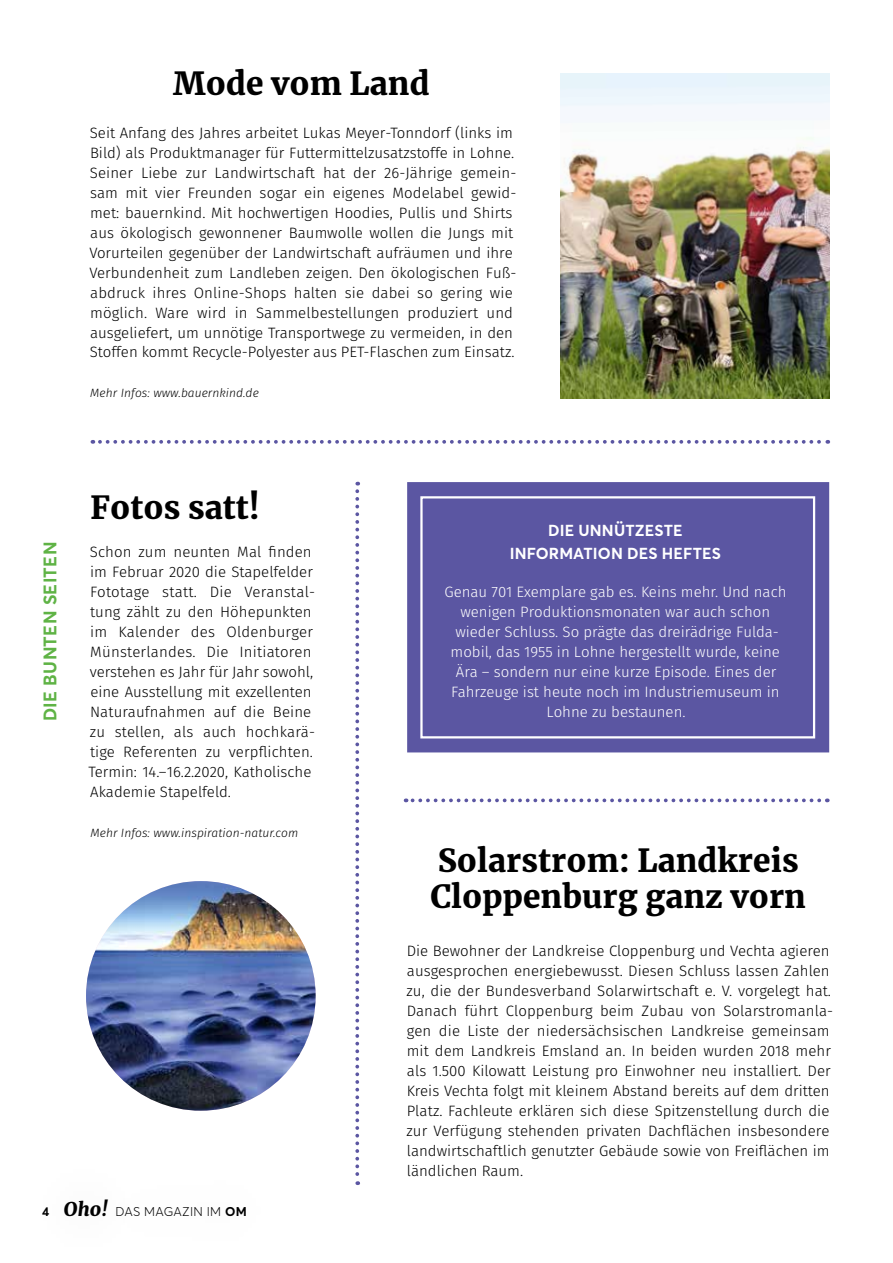
<style>
.page{position:relative;width:893px;height:1263px;background:#fff}
.page>*{position:absolute;margin:0;border:0;box-sizing:border-box;transform-origin:0 0}
.t1{font:900 31.5px/36px "Merriweather";letter-spacing:.005em;color:#000}
.t2{font:700 18px "Averta";letter-spacing:.02em;color:#5fb345}
.t3{font:700 15.75px/22.5px "Averta";letter-spacing:.01em;color:#fff;text-align:center}
.t4{font:300 15px/20px "Fira Sans";letter-spacing:.005em;color:#000}
.t5{font:300 15px/20px "Fira Sans";color:#fff;text-align:center}
.t6{font:300 12.6px "Averta";letter-spacing:.015em;color:#000}
.t7{font:italic 300 12px "Fira Sans";letter-spacing:.005em;color:#000}
.s1{font-weight:700}
.s2{font-family:"Merriweather";font-weight:900;font-style:italic;font-size:19.2px}
</style>
<div class="page">
<img style="left:561px;top:73px;width:268px;height:325px">
<svg style="left:100px;top:440px;width:728px;height:4px"></svg>
<svg style="left:355px;top:491px;width:4px;height:694px"></svg>
<svg style="left:406px;top:798px;width:413px;height:4px"></svg>
<div style="left:407px;top:482px;width:422px;height:270px;background:#5b56a2"></div>
<div style="left:419px;top:495px;width:397px;height:245px;background:#5b56a2"></div>
<img style="left:86px;top:881px;width:230px;height:230px;border-radius:115px">
<h1 class="t1" style="left:173px;top:65px;width:258px">Mode vom Land</h1>
<p class="t4" style="left:89px;top:123px;width:429px">Seit Anfang des Jahres arbeitet Lukas Meyer-Tonndorf (links im Bild) als Produktmanager für Futtermittelzusatzstoffe in Lohne.<br>Seiner Liebe zur Landwirtschaft hat der 26-Jährige gemein&shy;sam mit vier Freunden sogar ein eigenes Modelabel gewid&shy;met: bauernkind. Mit hochwertigen Hoodies, Pullis und Shirts aus ökologisch gewonnener Baumwolle wollen die Jungs mit Vorurteilen gegenüber der Landwirtschaft aufräumen und ihre Verbundenheit zum Landleben zeigen. Den ökologischen Fuß&shy;abdruck ihres Online-Shops halten sie dabei so gering wie möglich. Ware wird in Sammelbestellungen produziert und ausgeliefert, um unnötige Transportwege zu vermeiden, in den Stoffen kommt Recycle-Polyester aus PET-Flaschen zum Einsatz.</p>
<p class="t7" style="left:90px;top:385px;width:170px">Mehr Infos: www.bauernkind.de</p>
<p class="t2" style="left:39px;top:721px;width:181px;rotate:-90deg">DIE BUNTEN SEITEN</p>
<h1 class="t1" style="left:91px;top:489px;width:171px">Fotos satt!</h1>
<p class="t4" style="left:88px;top:542px;width:228px">Schon zum neunten Mal finden im Februar 2020 die Stapelfelder<br>Fototage statt. Die Veranstal&shy;tung zählt zu den Höhepunkten im Kalender des Oldenburger<br>Münsterlandes. Die Initiatoren verstehen es Jahr für Jahr sowohl, eine Ausstellung mit exzellenten<br>Naturaufnahmen auf die Beine zu stellen, als auch hochkarä&shy;tige Referenten zu verpflichten.<br>Termin: 14.–16.2.2020, Katholische<br>Akademie Stapelfeld.</p>
<p class="t7" style="left:90px;top:824px;width:209px">Mehr Infos: www.inspiration-natur.com</p>
<p class="t6" style="left:42px;top:1204px;width:206px"><span class="s1">4</span> <span class="s2">Oho!</span> DAS MAGAZIN IM <span class="s1">OM</span></p>
<p class="t3" style="left:510px;top:519px;width:213px">DIE UNNÜTZESTE<br>INFORMATION DES HEFTES</p>
<p class="t5" style="left:444px;top:582px;width:343px">Genau 701 Exemplare gab es. Keins mehr. Und nach wenigen Produktionsmonaten war auch schon wieder Schluss. So prägte das dreirädrige Fulda&shy;mobil, das 1955 in Lohne hergestellt wurde, keine Ära – sondern nur eine kurze Episode. Eines der Fahrzeuge ist heute noch im Industriemuseum in Lohne zu bestaunen.</p>
<h1 class="t1" style="left:430px;top:842px;width:377px">Solarstrom: Landkreis<br>Cloppenburg ganz vorn</h1>
<p class="t4" style="left:407px;top:941px;width:428px">Die Bewohner der Landkreise Cloppenburg und Vechta agieren ausgesprochen energiebewusst. Diesen Schluss lassen Zahlen zu, die der Bundesverband Solarwirtschaft e. V. vorgelegt hat.<br>Danach führt Cloppenburg beim Zubau von Solarstromanla&shy;gen die Liste der niedersächsischen Landkreise gemeinsam mit dem Landkreis Emsland an. In beiden wurden 2018 mehr als 1.500 Kilowatt Leistung pro Einwohner neu installiert. Der Kreis Vechta folgt mit kleinem Abstand bereits auf dem dritten Platz. Fachleute erklären sich diese Spitzenstellung durch die zur Verfügung stehenden privaten Dachflächen insbesondere landwirtschaftlich genutzter Gebäude sowie von Freiflächen im ländlichen Raum.</p>
</div>
